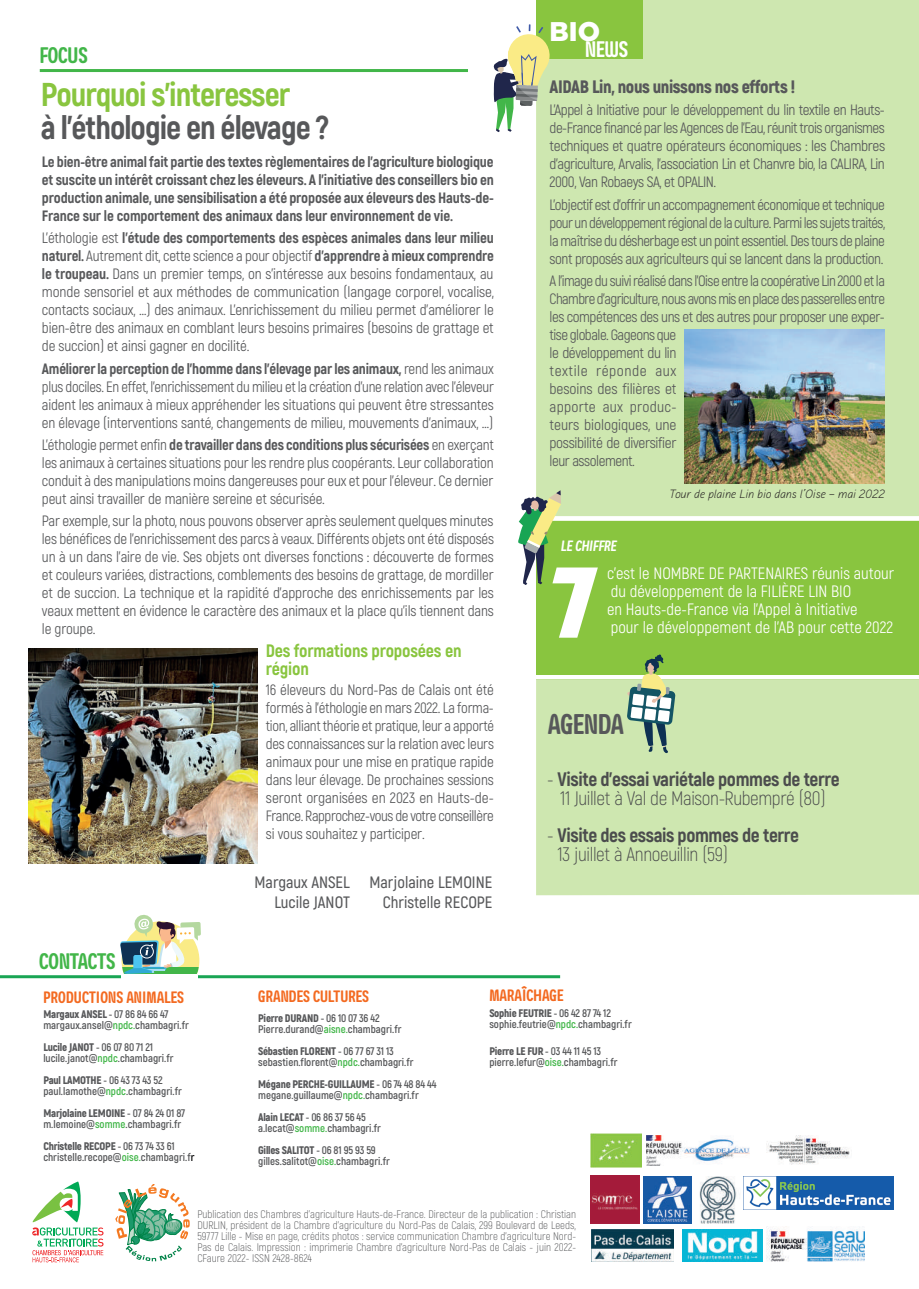
<style>
.page{position:relative;width:919px;height:1289px;background:#fff}
.page>*{position:absolute;margin:0;border:0;box-sizing:border-box;transform-origin:0 0}
.t1{font:800 33px "Akrobat";letter-spacing:-.03em;color:#57585a}
.t2{font:800 33px "Akrobat";letter-spacing:-.03em;color:#89c53f}
.t3{font:28.5px "Ledare Bold PERSONALUSEONLY";letter-spacing:-.015em;color:#57585a}
.t4{font:900 27px "Gotham";color:#fff}
.t5{font:22.5px "Ledare Bold PERSONALUSEONLY";color:#42b649}
.t6{font:22.5px "Ledare Bold PERSONALUSEONLY";color:#fff}
.t7{font:300 19.5px/19.5px "Akrobat";letter-spacing:-.02em;color:#4b4c4d;text-align:center}
.t8{font:800 19.5px/19.5px "Akrobat";letter-spacing:-.02em;color:#4b4c4d}
.t9{font:900 18px "Akrobat";letter-spacing:-.02em;color:#57585a}
.t10{font:800 18px/18px "Akrobat";letter-spacing:-.01em;color:#89c53f}
.t11{font:16.5px/18px "Akrobat";color:#fff}
.t12{font:600 16.5px/19.8px "Akrobat";color:#57585a;text-align:right}
.t13{font:16.5px "Ledare Bold PERSONALUSEONLY";letter-spacing:.01em;color:#f36a21}
.t14{font:15px/18px "Akrobat";letter-spacing:-.025em;color:#57585a;text-align:justify}
.t15{font:800 15px/18px "Akrobat";letter-spacing:-.01em;color:#57585a;text-align:justify}
.t16{font:15px "Ledare Bold Italic PERSONALUSEONLY";color:#fff}
.t17{font:italic 300 12px "Aaux Pro";color:#231f20}
.t18{font:700 10.95px/10.9px "Akrobat";color:#57585a}
.t19{font:300 10.95px/10.9px "Akrobat";color:#57585a;text-align:justify}
.s1{font-weight:800}
.s2{font-weight:300}
.s3{font-weight:900}
.s4{color:#42b649}
.s5{color:#000001}
</style>
<div class="page">
<div style="left:536px;top:0;width:382px;height:895px;background:#cee7b0"></div>
<hr style="left:0;top:975px;width:560px;height:3px;background:#19a554">
<img style="left:682px;top:1229px;width:80px;height:32px">
<img style="left:591px;top:1229px;width:82px;height:32px">
<hr style="left:40px;top:69px;width:428px;height:3px;background:#42b649">
<img style="left:591px;top:1133px;width:50px;height:34px">
<svg style="left:115px;top:1184px;width:75px;height:77px"></svg>
<svg style="left:32px;top:1181px;width:71px;height:81px"></svg>
<img style="left:591px;top:1175px;width:48px;height:48px">
<img style="left:699px;top:1176px;width:38px;height:47px">
<img style="left:643px;top:1176px;width:49px;height:47px">
<img style="left:647px;top:1135px;width:102px;height:30px">
<img style="left:766px;top:1226px;width:98px;height:36px">
<img style="left:743px;top:1176px;width:150px;height:33px">
<svg style="left:120px;top:914px;width:81px;height:65px"></svg>
<div style="left:122px;top:974px;width:76px;height:25px;background:#fff"></div>
<div style="left:536px;top:0;width:106px;height:58px;background:#89c53f"></div>
<svg style="left:493px;top:24px;width:57px;height:108px"></svg>
<div style="left:536px;top:520px;width:382px;height:159px;background:#89c53f"></div>
<hr style="left:518px;top:516px;width:400px;height:4px;background:#fff">
<hr style="left:524px;top:675px;width:394px;height:4px;background:#fff">
<svg style="left:626px;top:654px;width:49px;height:99px"></svg>
<img style="left:29px;top:648px;width:228px;height:215px">
<img style="left:685px;top:330px;width:199px;height:153px">
<svg style="left:518px;top:490px;width:80px;height:147px"></svg>
<img style="left:766px;top:1135px;width:84px;height:30px">
<h3 class="t5" style="left:40px;top:37px;width:49px">FOCUS</h3>
<h1 class="t2" style="left:41px;top:73px;width:251px">Pourquoi s’interesser</h1>
<h1 class="t1" style="left:41px;top:106px;width:289px">à l’éthologie en élevage ?</h1>
<p class="t15" style="left:42px;top:153px;width:453px">Le bien-être animal fait partie des textes règlementaires de l’agriculture biologique et suscite un intérêt croissant chez les éleveurs. A l’initiative des conseillers bio en production animale, une sensibilisation a été proposée aux éleveurs des Hauts-de-France sur le comportement des animaux dans leur environnement de vie.</p>
<p class="t14" style="left:42px;top:229px;width:454px">L’éthologie est <span class="s1">l’étude des comportements des espèces animales dans leur milieu naturel.</span> Autrement dit, cette science a pour objectif <span class="s1">d’apprendre à mieux comprendre le troupeau.</span> Dans un premier temps, on s’intéresse aux besoins fondamentaux, au monde sensoriel et aux méthodes de communication (langage corporel, vocalise, contacts sociaux, …) des animaux. L’enrichissement du milieu permet d’améliorer le bien-être des animaux en comblant leurs besoins primaires (besoins de grattage et de succion) et ainsi gagner en docilité.</p>
<p class="t14" style="left:42px;top:359px;width:453px"><span class="s1">Améliorer la perception de l’homme dans l’élevage par les animaux,</span> rend les animaux plus dociles. En effet, l’enrichissement du milieu et la création d’une relation avec l’éleveur aident les animaux à mieux appréhender les situations qui peuvent être stressantes en élevage (interventions santé, changements de milieu, mouvements d’animaux, …)</p>
<p class="t14" style="left:42px;top:436px;width:453px">L’éthologie permet enfin <span class="s1">de travailler dans des conditions plus sécurisées</span> en exerçant les animaux à certaines situations pour les rendre plus coopérants. Leur collaboration conduit à des manipulations moins dangereuses pour eux et pour l’éleveur. Ce dernier peut ainsi travailler de manière sereine et sécurisée.</p>
<p class="t14" style="left:42px;top:512px;width:453px">Par exemple, sur la photo, nous pouvons observer après seulement quelques minutes les bénéfices de l’enrichissement des parcs à veaux. Différents objets ont été disposés un à un dans l’aire de vie. Ses objets ont diverses fonctions : découverte de formes et couleurs variées, distractions, comblements des besoins de grattage, de mordiller et de succion. La technique et la rapidité d’approche des enrichissements par les veaux mettent en évidence le caractère des animaux et la place qu’ils tiennent dans le groupe.</p>
<p class="t10" style="left:266px;top:641px;width:197px">Des formations proposées en région</p>
<p class="t14" style="left:266px;top:680px;width:230px">16 éleveurs du Nord-Pas de Calais ont été formés à l’éthologie en mars 2022. La forma&shy;tion, alliant théorie et pratique, leur a apporté des connaissances sur la relation avec leurs animaux pour une mise en pratique rapide dans leur élevage. De prochaines sessions seront organisées en 2023 en Hauts-de-France. Rapprochez-vous de votre conseillère si vous souhaitez y participer.</p>
<p class="t12" style="left:254px;top:872px;width:97px">Margaux ANSEL<br>Lucile JANOT</p>
<p class="t12" style="left:369px;top:872px;width:124px">Marjolaine LEMOINE<br>Christelle RECOPE</p>
<h3 class="t5" style="left:39px;top:944px;width:77px">CONTACTS</h3>
<h3 class="t4" style="left:549px;top:16px;width:52px">BIO</h3>
<h3 class="t6" style="left:585px;top:31px;width:44px">NEWS</h3>
<p class="t9" style="left:549px;top:75px;width:247px">AIDAB Lin, nous unissons nos efforts !</p>
<p class="t14" style="left:549px;top:101px;width:337px">L’Appel à Initiative pour le développement du lin textile en Hauts&shy;de-France financé par les Agences de l’Eau, réunit trois organismes techniques et quatre opérateurs économiques : les Chambres d’agriculture, Arvalis, l’association Lin et Chanvre bio, la CALIRA, Lin 2000, Van Robaeys SA, et OPALIN.</p>
<p class="t14" style="left:549px;top:195px;width:337px">L’objectif est d’offrir un accompagnement économique et technique pour un développement régional de la culture. Parmi les sujets traités, la maîtrise du désherbage est un point essentiel. Des tours de plaine sont proposés aux agriculteurs qui se lancent dans la production.</p>
<p class="t14" style="left:549px;top:272px;width:337px;text-align:left">A l’image du suivi réalisé dans l’Oise entre la coopérative Lin 2000 et la Chambre d’agriculture, nous avons mis en place des passerelles entre les compétences des uns et des autres pour proposer une exper&shy;tise globale. Gageons que<br>le développement du lin<br>textile réponde aux<br>besoins des filières et<br>apporte aux produc-<br>teurs biologiques, une<br>possibilité de diversifier<br>leur assolement.</p>
<p class="t17" style="left:669px;top:486px;width:217px">Tour de plaine Lin bio dans l’Oise – mai 2022</p>
<p class="t16" style="left:561px;top:534px;width:57px">LE CHIFFRE</p>
<p class="t11" style="left:607px;top:564px;width:289px">c’est le NOMBRE DE PARTENAIRES réunis autour du développement de la FILIÈRE LIN BIO<br>en Hauts-de-France via l’Appel à Initiative<br>pour le développement de l’AB pour cette 2022</p>
<h2 class="t3" style="left:548px;top:701px;width:77px">AGENDA</h2>
<h3 class="t7" style="left:547px;top:769px;width:294px">- <span class="s1">Visite d’essai variétale pommes de terre<br></span>11 Juillet à Val de Maison-Rubempré (80)</h3>
<h3 class="t8" style="left:557px;top:824px;width:243px;text-indent:-10px"><span class="s2">-</span> Visite des essais pommes de terre<br><span class="s2">13 juillet à Annoeuillin (59)</span></h3>
<p class="t13" style="left:43px;top:984px;width:142px">PRODUCTIONS ANIMALES</p>
<p class="t18" style="left:43px;top:1008px;width:147px"><span class="s3">Margaux ANSEL</span> - 07 86 84 66 47 margaux.ansel@<span class="s4">npdc.</span>chambagri.fr</p>
<p class="t18" style="left:43px;top:1041px;width:132px"><span class="s3">Lucile JANOT</span> - 06 07 80 71 21 lucile.janot@<span class="s4">npdc</span>.chambagri.fr</p>
<p class="t18" style="left:43px;top:1074px;width:140px"><span class="s3">Paul LAMOTHE</span> - 06 43 73 43 52 paul.lamothe@<span class="s4">npdc</span>.chambagri.fr</p>
<p class="t18" style="left:43px;top:1107px;width:143px"><span class="s3">Marjolaine LEMOINE</span> - 07 84 24 01 87 m.lemoine@<span class="s4">somme</span>.chambagri.fr</p>
<p class="t18" style="left:43px;top:1140px;width:153px"><span class="s3">Christelle RECOPE</span> - 06 73 74 33 61 christelle.recope@<span class="s4">oise.</span>chambagri.f<span class="s5">r</span></p>
<p class="t13" style="left:258px;top:983px;width:112px">GRANDES CULTURES</p>
<p class="t18" style="left:258px;top:1012px;width:145px"><span class="s3">Pierre DURAND</span> - 06 10 07 36 42<br>Pierre.durand@<span class="s4">aisne.</span>chambagri.fr</p>
<p class="t18" style="left:258px;top:1045px;width:157px"><span class="s3">Sébastien FLORENT</span> - 06 77 67 31 13 sebastien.florent@<span class="s4">npdc.</span>chambagri.fr</p>
<p class="t18" style="left:258px;top:1078px;width:180px"><span class="s3">Mégane PERCHE-GUILLAUME</span> - 06 74 48 84 44 megane.guillaume@<span class="s4">npdc.</span>chambagri.fr</p>
<p class="t18" style="left:258px;top:1111px;width:124px"><span class="s3">Alain LECAT</span> - 06 86 37 56 45 a.lecat@<span class="s4">somme.</span>chambagri.fr</p>
<p class="t18" style="left:258px;top:1144px;width:133px"><span class="s3">Gilles SALITOT</span> - 06 81 95 93 59 gilles.salitot@<span class="s4">oise.</span>chambagri.fr</p>
<p class="t13" style="left:489px;top:982px;width:76px">MARAÎCHAGE</p>
<p class="t18" style="left:489px;top:1007px;width:144px"><span class="s3">Sophie FEUTRIE</span> - 06 42 87 74 12 sophie.feutrie@<span class="s4">npdc.</span>chambagri.fr</p>
<p class="t18" style="left:489px;top:1045px;width:130px"><span class="s3">Pierre LE FUR</span> - 03 44 11 45 13 pierre.lefur@<span class="s4">oise.</span>chambagri.fr</p>
<p class="t19" style="left:197px;top:1208px;width:380px">Publication des Chambres d’agriculture Hauts-de-France. Directeur de la publication : Christian DURLIN, président de la Chambre d’agriculture du Nord-Pas de Calais, 299 Boulevard de Leeds, 59777 Lille - Mise en page, crédits photos : service communication Chambre d’agriculture Nord-Pas de Calais. Impression : imprimerie Chambre d’agriculture Nord-Pas de Calais - juin 2022- CFaure 2022- ISSN 2428-8624</p>
</div>
